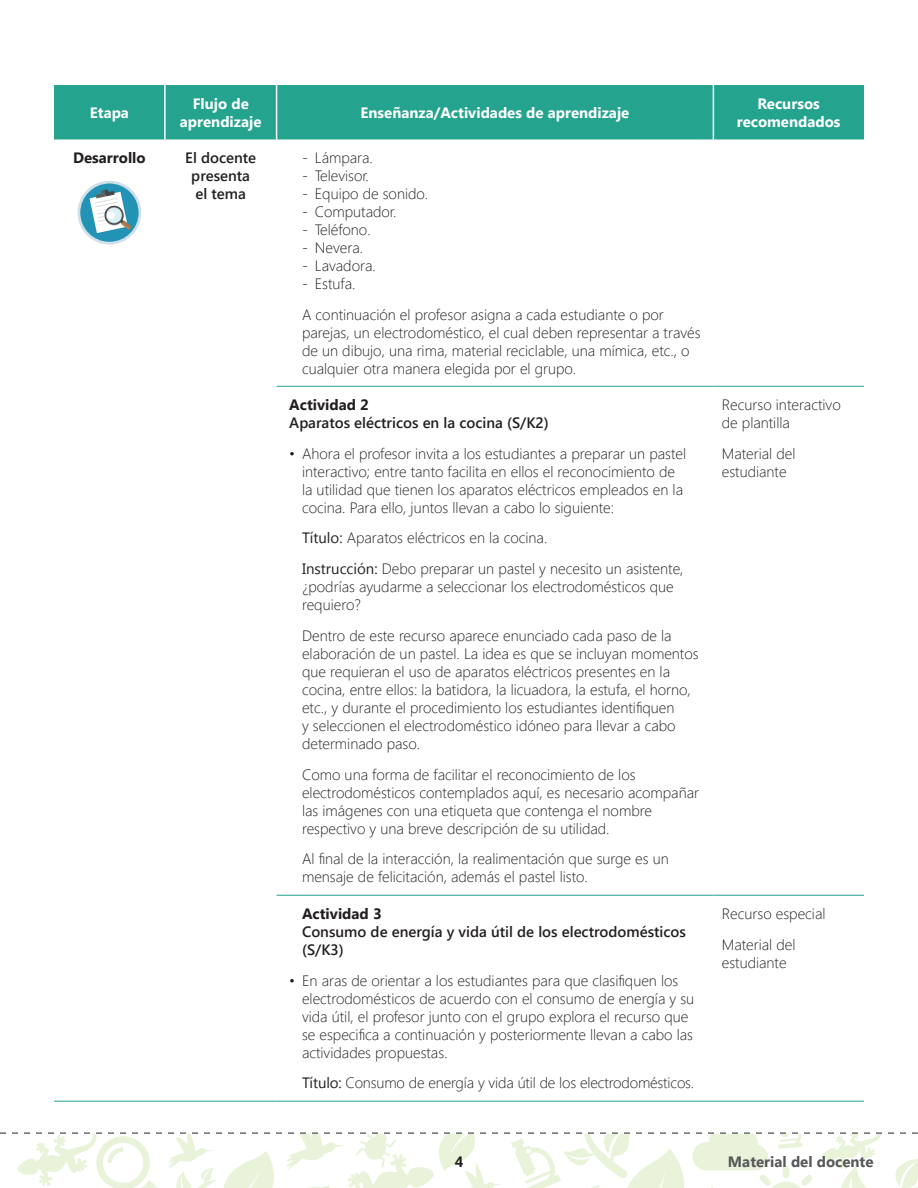
<style>
.page{position:relative;width:918px;height:1188px;background:#fff}
.page>*{position:absolute;margin:0;border:0;box-sizing:border-box;transform-origin:0 0}
.t1{font:300 15px/18px "Segoe UI";color:#231f20}
.t2{font:600 15px/18px "Segoe UI";color:#231f20;text-align:center}
.t3{font:700 15px/18px "Segoe UI";color:#fff;text-align:center}
.t4{font:700 15px "Segoe UI";color:#231f20}
.t5{font:700 15px "Segoe UI";color:#57585a}
.s1{font-weight:400}
</style>
<div class="page">
<svg style="left:0;top:1132px;width:918px;height:56px"></svg>
<div style="left:54px;top:85px;width:810px;height:54px;background:#24a38f"></div>
<hr style="left:277px;top:386px;width:436px;height:1px;background:#24a38f">
<hr style="left:713px;top:386px;width:151px;height:1px;background:#24a38f">
<hr style="left:277px;top:895px;width:436px;height:1px;background:#24a38f">
<hr style="left:713px;top:895px;width:151px;height:1px;background:#24a38f">
<hr style="left:164px;top:85px;width:2px;height:54px;background:#fff">
<hr style="left:276px;top:85px;width:1px;height:54px;background:#fff">
<hr style="left:713px;top:85px;width:1px;height:54px;background:#fff">
<hr style="left:277px;top:1101px;width:436px;height:1px;background:#24a38f">
<hr style="left:713px;top:1101px;width:151px;height:1px;background:#24a38f">
<hr style="left:54px;top:1101px;width:111px;height:1px;background:#24a38f">
<hr style="left:165px;top:1101px;width:112px;height:1px;background:#24a38f">
<svg style="left:78px;top:181px;width:63px;height:64px"></svg>
<div style="left:80px;top:184px;width:59px;height:58px;background:#2293b4;border-radius:50%"></div>
<svg style="left:90px;top:189px;width:42px;height:45px"></svg>
<p class="t3" style="left:90px;top:103px;width:41px">Etapa</p>
<p class="t3" style="left:180px;top:94px;width:83px">Flujo de aprendizaje</p>
<p class="t3" style="left:361px;top:103px;width:270px">Enseñanza/Actividades de aprendizaje</p>
<p class="t3" style="left:737px;top:94px;width:105px">Recursos recomendados</p>
<p class="t4" style="left:73px;top:147px;width:74px">Desarrollo</p>
<p class="t2" style="left:185px;top:148px;width:72px">El docente presenta el tema</p>
<p class="t1" style="left:302px;top:148px;width:72px">- Lámpara.</p>
<p class="t1" style="left:302px;top:166px;width:68px">- Televisor.</p>
<p class="t1" style="left:302px;top:184px;width:128px">- Equipo de sonido.</p>
<p class="t1" style="left:302px;top:202px;width:96px">- Computador.</p>
<p class="t1" style="left:302px;top:220px;width:70px">- Teléfono.</p>
<p class="t1" style="left:302px;top:238px;width:63px">- Nevera.</p>
<p class="t1" style="left:302px;top:256px;width:75px">- Lavadora.</p>
<p class="t1" style="left:302px;top:267px;width:363px;line-height:30.8px">- Estufa.<br>A continuación el profesor asigna a cada estudiante o por</p>
<p class="t1" style="left:302px;top:323px;width:400px">parejas, un electrodoméstico, el cual deben representar a través de un dibujo, una rima, material reciclable, una mímica, etc., o cualquier otra manera elegida por el grupo.</p>
<p class="t4" style="left:289px;top:394px;width:81px">Actividad 2</p>
<p class="t2" style="left:289px;top:413px;width:261px">Aparatos eléctricos en la cocina (S/K2)</p>
<p class="t1" style="left:302px;top:444px;width:386px;text-indent:-13px">• Ahora el profesor invita a los estudiantes a preparar un pastel interactivo; entre tanto facilita en ellos el reconocimiento de la utilidad que tienen los aparatos eléctricos empleados en la cocina. Para ello, juntos llevan a cabo lo siguiente:</p>
<p class="t1" style="left:302px;top:522px;width:383px;line-height:30.8px"><span class="s1">Título:</span> Aparatos eléctricos en la cocina.<br><span class="s1">Instrucción:</span> Debo preparar un pastel y necesito un asistente,</p>
<p class="t1" style="left:302px;top:577px;width:373px">¿podrías ayudarme a seleccionar los electrodomésticos que requiero?</p>
<p class="t1" style="left:302px;top:626px;width:398px">Dentro de este recurso aparece enunciado cada paso de la elaboración de un pastel. La idea es que se incluyan momentos que requieran el uso de aparatos eléctricos presentes en la cocina, entre ellos: la batidora, la licuadora, la estufa, el horno, etc., y durante el procedimiento los estudiantes identifiquen<br>y seleccionen el electrodoméstico idóneo para llevar a cabo determinado paso.</p>
<p class="t1" style="left:302px;top:765px;width:399px">Como una forma de facilitar el reconocimiento de los electrodomésticos contemplados aquí, es necesario acompañar las imágenes con una etiqueta que contenga el nombre respectivo y una breve descripción de su utilidad.</p>
<p class="t1" style="left:302px;top:849px;width:368px">Al final de la interacción, la realimentación que surge es un mensaje de felicitación, además el pastel listo.</p>
<p class="t1" style="left:722px;top:395px;width:120px">Recurso interactivo de plantilla</p>
<p class="t1" style="left:722px;top:444px;width:75px">Material del estudiante</p>
<p class="t4" style="left:302px;top:903px;width:81px">Actividad 3</p>
<p class="t2" style="left:302px;top:922px;width:385px;text-align:left">Consumo de energía y vida útil de los electrodomésticos (S/K3)</p>
<p class="t1" style="left:302px;top:971px;width:394px;text-indent:-13px">• En aras de orientar a los estudiantes para que clasifiquen los electrodomésticos de acuerdo con el consumo de energía y su vida útil, el profesor junto con el grupo explora el recurso que se especifica a continuación y posteriormente llevan a cabo las actividades propuestas.</p>
<p class="t1" style="left:302px;top:1073px;width:394px"><span class="s1">Título:</span> Consumo de energía y vida útil de los electrodomésticos.</p>
<p class="t1" style="left:722px;top:897px;width:105px;line-height:30.8px">Recurso especial<br>Material del</p>
<p class="t1" style="left:722px;top:953px;width:66px">estudiante</p>
<p class="t4" style="left:455px;top:1151px;width:10px">4</p>
<p class="t5" style="left:728px;top:1151px;width:147px">Material del docente</p>
</div>
